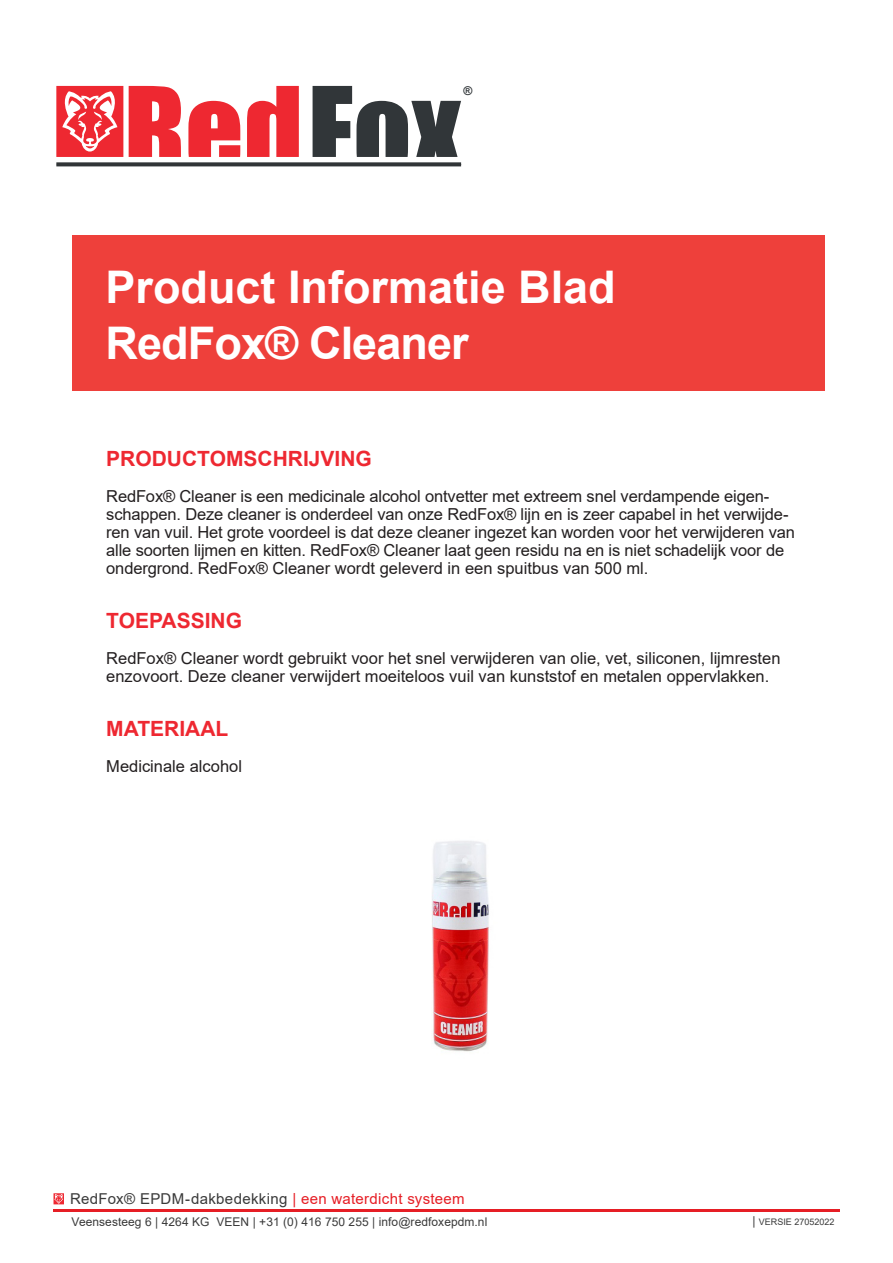
<style>
.page{position:relative;width:893px;height:1263px;background:#fff}
.page>*{position:absolute;margin:0;border:0;box-sizing:border-box;transform-origin:0 0}
.t1{font:700 45px/55.5px "Arial";color:#fff}
.t2{font:700 21px "Arial";color:#ee2831}
.t3{font:16.5px/18px "Arial";letter-spacing:-.01em;color:#231f20}
.t4{font:15px "Arial";letter-spacing:.02em;color:#3a3a3a}
.t5{font:700 12.15px "Arial";color:#313639}
.t6{font:12px "Arial";letter-spacing:.005em;color:#3a3a3a}
.t7{font:9px "Arial";color:#3a3a3a}
.s1{color:#e61e25}
.s2{font-size:12px}
</style>
<div class="page">
<svg style="left:54px;top:1193px;width:10px;height:11px"></svg>
<hr style="left:53px;top:1209px;width:787px;height:3px;background:#e61e25">
<svg style="left:56px;top:162px;width:405px;height:4px;background:#434648"></svg>
<svg style="left:313px;top:86px;width:148px;height:71px"></svg>
<svg style="left:129px;top:86px;width:52px;height:71px;background:#f0424a"></svg>
<svg style="left:188px;top:101px;width:52px;height:56px"></svg>
<svg style="left:247px;top:86px;width:52px;height:71px"></svg>
<svg style="left:56px;top:86px;width:67px;height:71px"></svg>
<div style="left:73px;top:235px;width:752px;height:155px;background:#ee403b"></div>
<img style="left:431px;top:841px;width:58px;height:211px">
<p class="t5" style="left:463px;top:82px;width:10px">®</p>
<h1 class="t1" style="left:106px;top:260px;width:512px">Product Informatie Blad<br>RedFox® Cleaner</h1>
<p class="t2" style="left:106px;top:444px;width:267px">PRODUCTOMSCHRIJVING</p>
<p class="t3" style="left:106px;top:487px;width:690px">RedFox® Cleaner is een medicinale alcohol ontvetter met extreem snel verdampende eigen&shy;schappen. Deze cleaner is onderdeel van onze RedFox® lijn en is zeer capabel in het verwijde&shy;ren van vuil. Het grote voordeel is dat deze cleaner ingezet kan worden voor het verwijderen van alle soorten lijmen en kitten. RedFox® Cleaner laat geen residu na en is niet schadelijk voor de ondergrond. RedFox® Cleaner wordt geleverd in een spuitbus van 500 ml.</p>
<p class="t2" style="left:106px;top:606px;width:137px">TOEPASSING</p>
<p class="t3" style="left:106px;top:649px;width:676px">RedFox® Cleaner wordt gebruikt voor het snel verwijderen van olie, vet, siliconen, lijmresten enzovoort. Deze cleaner verwijdert moeiteloos vuil van kunststof en metalen oppervlakken.</p>
<p class="t2" style="left:106px;top:714px;width:124px">MATERIAAL</p>
<p class="t3" style="left:106px;top:757px;width:137px">Medicinale alcohol</p>
<p class="t4" style="left:70px;top:1189px;width:396px">RedFox® EPDM-dakbedekking <span class="s1">| een waterdicht systeem</span></p>
<p class="t6" style="left:72px;top:1213px;width:417px">Veensesteeg 6 | 4264 KG VEEN | +31 (0) 416 750 255 | info@redfoxepdm.nl</p>
<p class="t7" style="left:752px;top:1215px;width:83px"><span class="s2">|</span> VERSIE 27052022</p>
</div>
